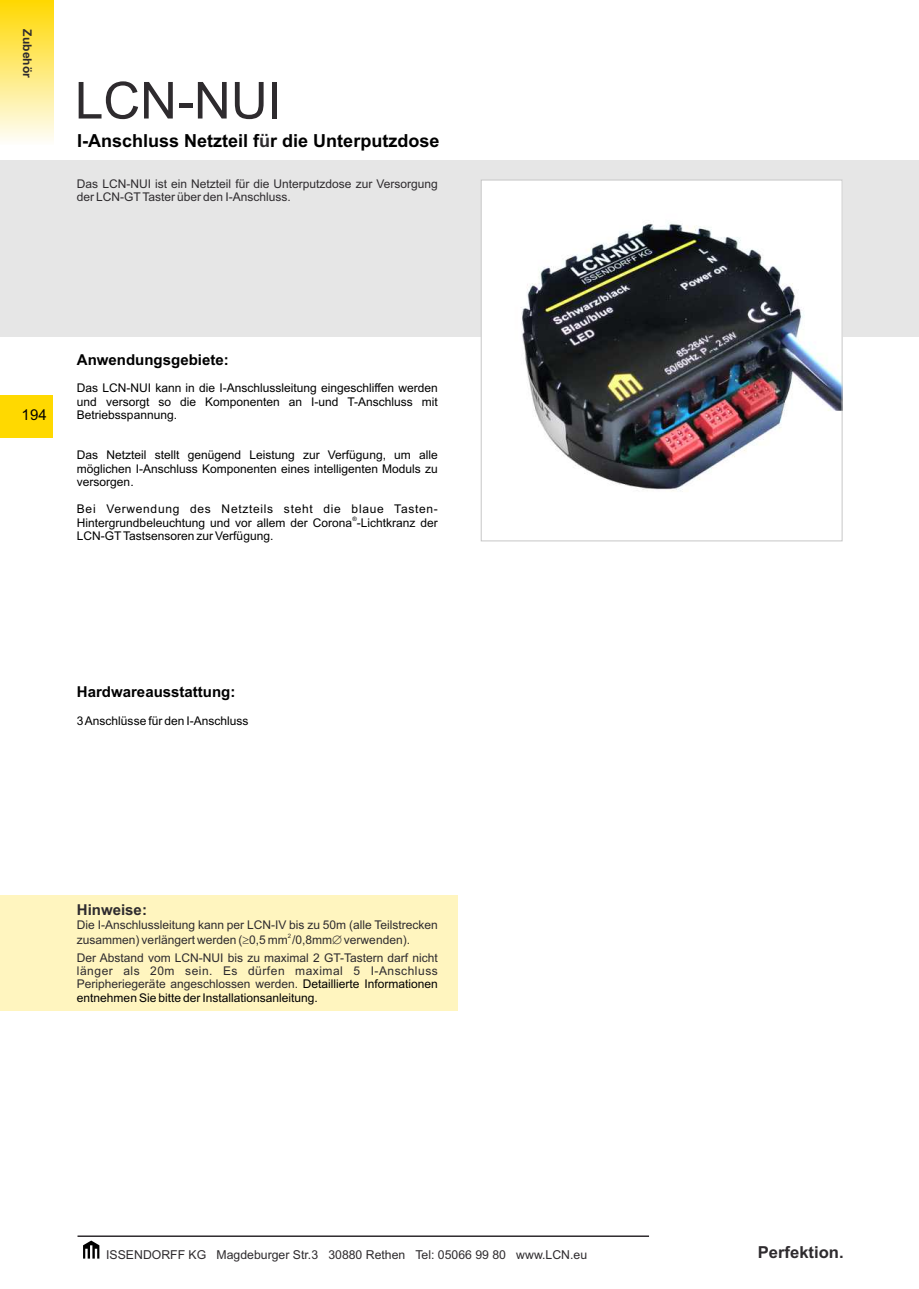
<style>
.page{position:relative;width:919px;height:1289px;background:#fff}
.page>*{position:absolute;margin:0;border:0;box-sizing:border-box;transform-origin:0 0}
.t1{font:51px "Arial";color:#2e2b2e}
.t2{font:700 18px "Arial";color:#000}
.t3{font:700 16.5px "Arial";color:#2e2b2e}
.t4{font:700 15px "Arial";color:#000}
.t5{font:700 15px "Arial";color:#2e2b2e}
.t6{font:15px "Arial";color:#000}
.t7{font:12.3px "Arial";color:#2e2b2e}
.t8{font:12px/13.4px "Arial";color:#000;text-align:justify}
.t9{font:12px/13.4px "Arial";color:#2e2b2e}
.t10{font:12px "Arial";letter-spacing:.06em;color:#000}
.t11{font:12px "Arial";letter-spacing:.045em;color:#2e2b2e}
.t12{font:700 12px "Arial";color:#2e2b2e}
.t13{font:6px "Arial";color:#000}
.t14{font:6px "Arial";color:#2e2b2e}
.s1{color:#2e2b2e}
</style>
<div class="page">
<div style="left:0;top:895px;width:457px;height:115px;background:#fff5bf"></div>
<div style="left:0;top:394px;width:52px;height:43px;background:#ffd900"></div>
<svg style="left:83px;top:1240px;width:16px;height:18px"></svg>
<hr style="left:77px;top:1235px;width:572px;height:1px;background:#2e2b2e">
<div style="left:0;top:160px;width:918px;height:177px;background:#e6e6e6"></div>
<div style="left:0;top:0;width:53px;height:145px;background:linear-gradient(to bottom,#ffd800,#fefdfb)"></div>
<img style="left:483px;top:182px;width:357px;height:309px">
<div style="left:481px;top:180px;width:361px;height:361px;border:1px solid #c7c7c7"></div>
<p class="t12" style="left:32px;top:29px;width:50px;rotate:90deg">Zubehör</p>
<h1 class="t1" style="left:75px;top:81px;width:208px">LCN-NUI</h1>
<h2 class="t2" style="left:77px;top:134px;width:364px">I-Anschluss Netzteil f<span class="s1">ü</span>r die Unterputzdose</h2>
<p class="t9" style="left:77px;top:178px;width:362px">Das LCN-NUI ist ein Netzteil für die Unterputzdose zur Versorgung der LCN-GTTaster über den I-Anschluss.</p>
<p class="t6" style="left:22px;top:409px;width:27px">194</p>
<p class="t4" style="left:77px;top:354px;width:153px">Anwendungsgebiete:</p>
<p class="t8" style="left:77px;top:382px;width:362px">Das LCN-NUI kann in die I-Anschlussleitung eingeschliffen werden und versorgt so die Komponenten an I-und T-Anschluss mit Betriebsspannung.</p>
<p class="t8" style="left:77px;top:449px;width:362px">Das Netzteil stellt genügend Leistung zur Verfügung, um alle möglichen I-Anschluss Komponenten eines intelligenten Moduls zu versorgen.</p>
<p class="t10" style="left:77px;top:504px;width:362px">Bei Verwendung des Netzteils steht die blaue Tasten-</p>
<p class="t13" style="left:352px;top:516px;width:6px">®</p>
<p class="t8" style="left:77px;top:517px;width:362px">Hintergrundbeleuchtung und vor allem der Corona -Lichtkranz der<br>LCN-GTTastsensoren zur Verfügung.</p>
<p class="t4" style="left:77px;top:686px;width:160px">Hardwareausstattung:</p>
<p class="t8" style="left:77px;top:715px;width:173px">3 Anschlüsse für den I-Anschluss</p>
<p class="t5" style="left:77px;top:904px;width:72px">Hinweise:</p>
<p class="t9" style="left:77px;top:919px;width:362px">Die I-Anschlussleitung kann per LCN-IV bis zu 50m (alle Teilstrecken</p>
<p class="t14" style="left:288px;top:933px;width:5px">2</p>
<p class="t9" style="left:77px;top:932px;width:362px;line-height:17.5px">zusammen) verlängert werden ( 0,5 mm /0,8mm verwenden).<br>Der Abstand vom LCN-NUI bis zu maximal 2 GT-Tastern darf nicht</p>
<p class="t11" style="left:77px;top:966px;width:362px">länger als 20m sein. Es dürfen maximal 5 I-Anschluss</p>
<p class="t8" style="left:77px;top:978px;width:362px"><span class="s1">Peripheriegeräte angeschlossen werden.</span> Detaillierte Informationen entnehmen Sie bitte der Installationsanleitung.</p>
<p class="t7" style="left:106px;top:1249px;width:482px">ISSENDORFF KG Magdeburger Str.3 30880 Rethen Tel: 05066 99 80 www.LCN.eu</p>
<h3 class="t3" style="left:757px;top:1246px;width:87px">Perfektion.</h3>
</div>
